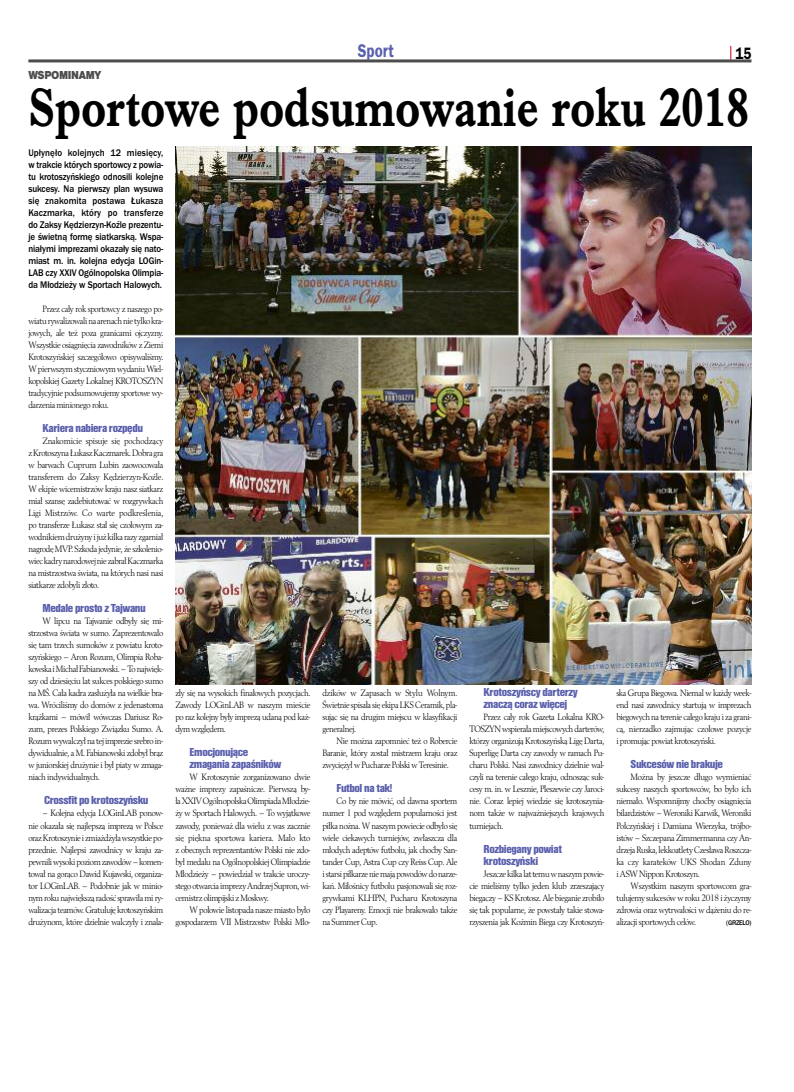
<style>
.page{position:relative;width:794px;height:1092px;background:#fff}
.page>*{position:absolute;margin:0;border:0;box-sizing:border-box;transform-origin:0 0}
.t1{font:700 56px "Imprint URWTCE";color:#000;scale:.8 1}
.t2{font:19px "Franklin Got URWTCE Dem";color:#5b60ad;scale:.8 1}
.t3{font:17px "Franklin Got URWTCE Dem";color:#000;scale:.8 1}
.t4{font:12px/12px "Nimbus San TCE Bla Con";letter-spacing:-.035em;color:#5b60ad}
.t5{font:900 12px "Nimbus San TCE";letter-spacing:-.035em;color:#4d4d4d;scale:.9 1}
.t6{font:500 10px/12px "Franklin Got URWTCE";letter-spacing:-.01em;color:#000;text-align:justify;scale:.9 1}
.t7{font:9.6px/12px "Berling TCE";letter-spacing:-.04em;color:#000;text-align:justify;scale:.9 1}
.t8{font:500 7px "Franklin Got URWTCE";letter-spacing:-.04em;color:#000;scale:.95 1}
</style>
<div class="page">
<hr style="left:28px;top:59px;width:723px;height:3px;background:#4d4d4d">
<svg style="left:730px;top:46px;width:1px;height:14px"></svg>
<img style="left:175px;top:147px;width:576px;height:537px">
<h2 class="t2" style="left:358px;top:40px;width:47px">Sport</h2>
<h3 class="t3" style="left:735px;top:43px;width:21px">15</h3>
<p class="t5" style="left:28px;top:68px;width:83px">WSPOMINAMY</p>
<h1 class="t1" style="left:28px;top:74px;width:902px">Sportowe podsumowanie roku 2018</h1>
<p class="t6" style="left:28px;top:147px;width:151px">Upłynęło kolejnych 12 miesięcy, w trakcie których sportowcy z powia&shy;tu krotoszyńskiego odnosili kolejne sukcesy. Na pierwszy plan wysuwa się znakomita postawa Łukasza Kaczmarka, który po transferze do Zaksy Kędzierzyn-Koźle prezentu&shy;je świetną formę siatkarską. Wspa&shy;niałymi imprezami okazały się nato&shy;miast m. in. kolejna edycja LOGin-LAB czy XXIV Ogólnopolska Olimpia&shy;da Młodzieży w Sportach Halowych.</p>
<p class="t7" style="left:28px;top:303px;width:151px;text-indent:14px">Przez cały rok sportowcy z naszego po&shy;wiaturywalizowalina arenachnie tylkokra&shy;jowych, ale też poza granicami ojczyzny.<br>Wszystkie osiągnięcia zawodników z Ziemi Krotoszyńskiej szczegółowo opisywaliśmy.<br>W pierwszym styczniowym wydaniu Wiel&shy;kopolskiej Gazety Lokalnej KROTOSZYN tradycyjnie podsumowujemy sportowe wy&shy;darzenia minionego roku.</p>
<p class="t4" style="left:43px;top:422px;width:102px">Kariera nabiera rozpędu</p>
<p class="t7" style="left:28px;top:435px;width:151px;text-indent:14px">Znakomicie spisuje się pochodzący zKrotoszynaŁukaszKaczmarek.Dobra gra w barwach Cuprum Lubin zaowocowała transferem do Zaksy Kędzierzyn-Koźle.<br>W ekipie wicemistrzów kraju nasz siatkarz miał szansę zadebiutować w rozgrywkach Ligi Mistrzów. Co warte podkreślenia, po transferze Łukasz stał się czołowym za&shy;wodnikiem drużyny i już kilka razy zgarniał nagrodę MVP. Szkoda jedynie, że szkolenio&shy;wieckadrynarodowejniezabrałKaczmarka na mistrzostwa świata, na których nasi nasi siatkarze zdobyli złoto.</p>
<p class="t4" style="left:43px;top:602px;width:105px">Medale prosto z Tajwanu</p>
<p class="t7" style="left:28px;top:615px;width:151px;text-indent:14px">W lipcu na Tajwanie odbyły się mi&shy;strzostwa świata w sumo. Zaprezentowało się tam trzech sumoków z powiatu kroto&shy;szyńskiego – Aron Rozum, Olimpia Roba&shy;kowska iMichałFabianowski.–Tonajwięk&shy;szy od dziesięciu lat sukces polskiego sumo na MŚ. Cała kadra zasłużyła na wielkie bra&shy;wa. Wróciliśmy do domów z jedenastoma krążkami – mówił wówczas Dariusz Ro&shy;zum, prezes Polskiego Związku Sumo. A.<br>Rozum wywalczył na tej imprezie srebro in&shy;dywidualnie, a M. Fabianowski zdobył brąz w juniorskiej drużynie i był piaty w zmaga&shy;niach indywidualnych.</p>
<p class="t4" style="left:44px;top:794px;width:106px">Crossfit po krotoszyńsku</p>
<p class="t7" style="left:28px;top:807px;width:151px;text-indent:14px">– Kolejna edycja LOGinLAB ponow&shy;nie okazała się najlepszą imprezą w Polsce orazKrotoszynie i zmiażdżyławszystkiepo&shy;przednie. Najlepsi zawodnicy w kraju za&shy;pewniliwysokipoziomzawodów–komen&shy;tował na gorąco Dawid Kujawski, organiza&shy;tor LOGinLAB. – Podobnie jak w minio&shy;nym roku największą radość sprawiła mi ry&shy;walizacja teamów. Gratuluję krotoszyńskim drużynom, które dzielnie walczyły i znala-</p>
<p class="t7" style="left:175px;top:687px;width:151px">zły się na wysokich finałowych pozycjach.<br>Zawody LOGinLAB w naszym mieście po raz kolejny były imprezą udaną pod każ&shy;dym względem.</p>
<p class="t4" style="left:189px;top:746px;width:93px">Emocjonujące zmagania zapaśników</p>
<p class="t7" style="left:175px;top:771px;width:151px;text-indent:14px">W Krotoszynie zorganizowano dwie ważne imprezy zapaśnicze. Pierwszą by&shy;łaXXIVOgólnopolskaOlimpiadaMłodzie&shy;ży w Sportach Halowych. – To wyjątkowe zawody, ponieważ dla wielu z was zacznie się piękna sportowa kariera. Mało kto z obecnych reprezentantów Polski nie zdo&shy;był medalu na Ogólnopolskiej Olimpiadzie Młodzieży – powiedział w trakcie uroczy&shy;stegootwarcia imprezyAndrzejSupron,wi&shy;cemistrz olimpijski z Moskwy.</p>
<p class="t7" style="left:175px;top:903px;width:151px;text-align:right">W połowie listopada nasze miasto było gospodarzem VII Mistrzostw Polski Mło-</p>
<p class="t7" style="left:322px;top:687px;width:151px">dzików w Zapasach w Stylu Wolnym.<br>Świetnie spisała się ekipa LKS Ceramik, pla&shy;sując się na drugim miejscu w klasyfikacji generalnej.</p>
<p class="t7" style="left:322px;top:735px;width:151px;text-indent:14px">Nie można zapomnieć też o Robercie Baranie, który został mistrzem kraju oraz zwyciężył w Pucharze Polski w Teresinie.</p>
<p class="t4" style="left:336px;top:782px;width:57px">Futbol na tak!</p>
<p class="t7" style="left:322px;top:795px;width:151px;text-indent:14px">Co by nie mówić, od dawna sportem numer 1 pod względem popularności jest piłka nożna. W naszym powiecie odbyło się wiele ciekawych turniejów, zwłaszcza dla młodych adeptów futbolu, jak choćby San&shy;tander Cup, Astra Cup czy Reiss Cup. Ale istarsipiłkarzeniemająpowodówdonarze&shy;kań. Miłośnicy futbolu pasjonowali się roz&shy;grywkami KLHPN, Pucharu Krotoszyna czy Playareny. Emocji nie brakowało także na Summer Cup.</p>
<p class="t4" style="left:483px;top:686px;width:96px">Krotoszyńscy darterzy znaczą coraz więcej</p>
<p class="t7" style="left:469px;top:711px;width:151px;text-indent:14px">Przez cały rok Gazeta Lokalna KRO-TOSZYN wspierała miejscowych darterów, którzy organizują Krotoszyńską Ligę Darta, Superligę Darta czy zawody w ramach Pu&shy;charu Polski. Nasi zawodnicy dzielnie wal&shy;czyli na terenie całego kraju, odnosząc suk&shy;cesy m. in. w Lesznie, Pleszewie czy Jaroci&shy;nie. Coraz lepiej wiedzie się krotoszynia&shy;nom także w najważniejszych krajowych turniejach.</p>
<p class="t4" style="left:483px;top:842px;width:80px">Rozbiegany powiat krotoszyński</p>
<p class="t7" style="left:469px;top:867px;width:151px;text-indent:14px">Jeszczekilka lattemuwnaszympowie&shy;cie mieliśmy tylko jeden klub zrzeszający biegaczy – KS Krotosz. Ale bieganie zrobiło się tak popularne, że powstały takie stowa&shy;rzyszenia jak Koźmin Biega czy Krotoszyń-</p>
<p class="t7" style="left:616px;top:687px;width:151px">ska Grupa Biegowa. Niemal w każdy week&shy;end nasi zawodnicy startują w imprezach biegowych na terenie całego kraju i za grani&shy;cą, nierzadko zajmując czołowe pozycje i promując powiat krotoszyński.</p>
<p class="t4" style="left:630px;top:758px;width:94px">Sukcesów nie brakuje</p>
<p class="t7" style="left:616px;top:771px;width:151px;text-indent:14px">Można by jeszcze długo wymieniać sukcesy naszych sportowców, bo było ich niemało. Wspomnijmy choćby osiągnięcia bilardzistów – Weroniki Karwik, Weroniki Połczyńskiej i Damiana Wierzyka, trójbo&shy;istów – Szczepana Zimmermanna czy An&shy;drzeja Ruska, lekkoatlety Czesława Roszcza&shy;ka czy karateków UKS Shodan Zduny i ASW Nippon Krotoszyn.</p>
<p class="t7" style="left:616px;top:879px;width:151px;text-indent:14px">Wszystkim naszym sportowcom gra&shy;tulujemy sukcesów w roku 2018 i życzymy zdrowia oraz wytrwałości w dążeniu do re&shy;alizacji sportowych celów.</p>
<p class="t8" style="left:726px;top:917px;width:28px">(GRZELO)</p>
</div>
